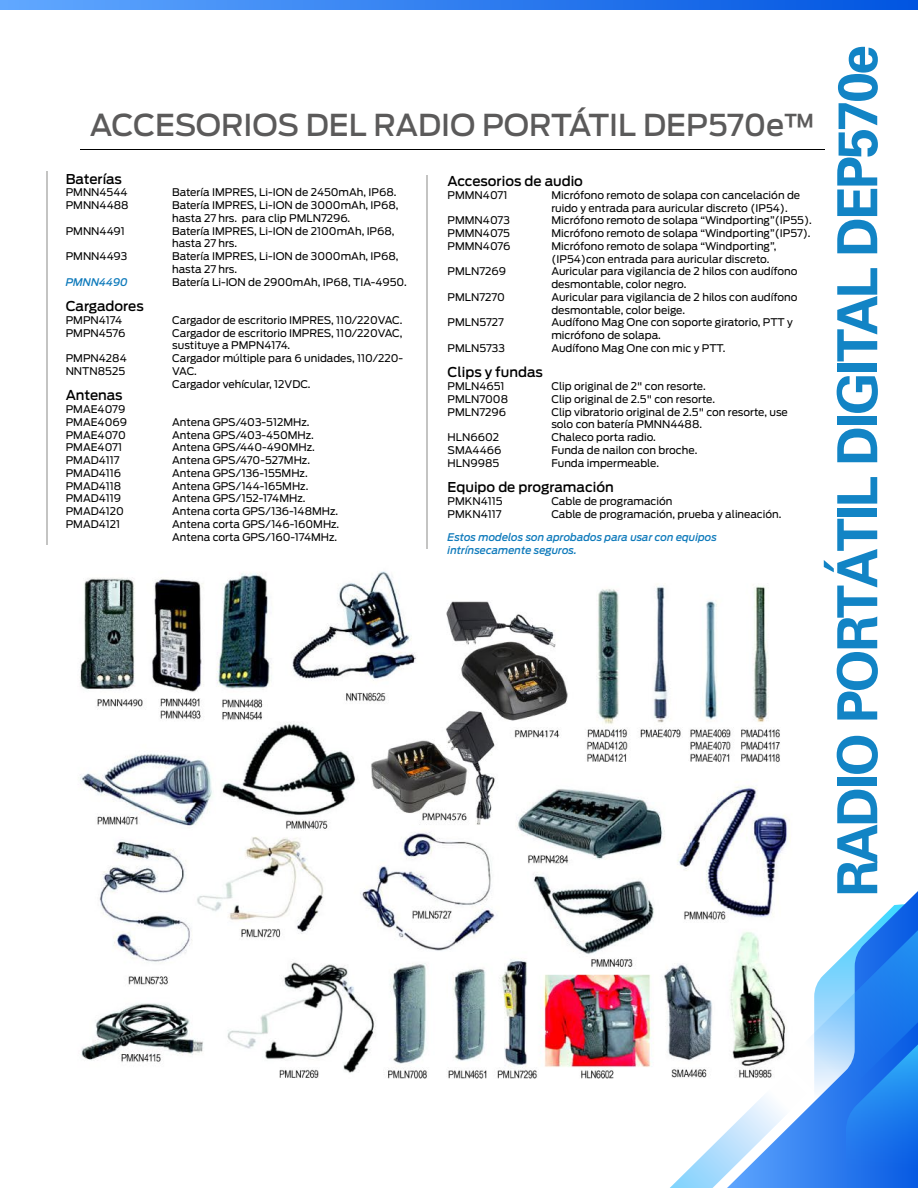
<style>
.page{position:relative;width:918px;height:1188px;background:#fff}
.page>*{position:absolute;margin:0;border:0;box-sizing:border-box;transform-origin:0 0}
.t1{font:55.5px "Zurich Bold BT";letter-spacing:-.05em;color:#1284c5}
.t2{font:500 30px "Antenna";color:#5b5a5a}
.t3{font:500 13.5px "Antenna";color:#000}
.t4{font:10.5px/12.8px "Antenna";color:#000}
.t5{font:italic 500 10.5px/12.8px "Antenna";color:#0e7abb}
</style>
<div class="page">
<img style="left:80px;top:149px;width:710px;height:930px">
<svg style="left:727px;top:891px;width:191px;height:12px"></svg>
<svg style="left:670px;top:903px;width:248px;height:285px"></svg>
<svg style="left:0;top:0;width:918px;height:9px;background:#307eef"></svg>
<hr style="left:81px;top:149px;width:744px;height:1px;background:#000">
<hr style="left:46px;top:171px;width:2px;height:374px;background:#c4c4c3">
<hr style="left:426px;top:175px;width:2px;height:374px;background:#c4c4c3">
<h2 class="t2" style="left:90px;top:107px;width:728px">ACCESORIOS DEL RADIO PORTÁTIL DEP570e™</h2>
<p class="t3" style="left:66px;top:171px;width:58px">Baterías</p>
<p class="t4" style="left:66px;top:186px;width:64px">PMNN4544<br>PMNN4488</p>
<p class="t4" style="left:66px;top:225px;width:61px">PMNN4491</p>
<p class="t4" style="left:66px;top:250px;width:63px">PMNN4493</p>
<p class="t5" style="left:66px;top:276px;width:64px">PMNN4490</p>
<p class="t3" style="left:66px;top:298px;width:80px">Cargadores</p>
<p class="t4" style="left:66px;top:314px;width:61px">PMPN4174<br>PMPN4576</p>
<p class="t4" style="left:66px;top:352px;width:63px">PMPN4284<br>NNTN8525</p>
<p class="t3" style="left:66px;top:388px;width:58px">Antenas</p>
<p class="t4" style="left:66px;top:403px;width:63px">PMAE4079<br>PMAE4069<br>PMAE4070<br>PMAE4071<br>PMAD4117<br>PMAD4116<br>PMAD4118<br>PMAD4119<br>PMAD4120<br>PMAD4121</p>
<p class="t3" style="left:448px;top:173px;width:137px">Accesorios de audio</p>
<p class="t4" style="left:448px;top:189px;width:61px">PMMN4071</p>
<p class="t4" style="left:448px;top:214px;width:64px;text-align:justify">PMMN4073<br>PMMN4075<br>PMMN4076</p>
<p class="t4" style="left:448px;top:265px;width:60px">PMLN7269</p>
<p class="t4" style="left:448px;top:291px;width:59px">PMLN7270</p>
<p class="t4" style="left:448px;top:316px;width:58px">PMLN5727</p>
<p class="t4" style="left:448px;top:342px;width:59px">PMLN5733</p>
<p class="t3" style="left:448px;top:364px;width:97px">Clips y fundas</p>
<p class="t4" style="left:448px;top:380px;width:62px">PMLN4651<br>PMLN7008<br>PMLN7296</p>
<p class="t4" style="left:448px;top:431px;width:55px">HLN6602<br>SMA4466<br>HLN9985</p>
<p class="t3" style="left:448px;top:479px;width:168px">Equipo de programación</p>
<p class="t4" style="left:448px;top:495px;width:57px">PMKN4115<br>PMKN4117</p>
<p class="t4" style="left:172px;top:186px;width:236px">Batería IMPRES, Li-ION de 2450mAh, IP68.<br>Batería IMPRES, Li-ION de 3000mAh, IP68, hasta 27 hrs. para clip PMLN7296.<br>Batería IMPRES, Li-ION de 2100mAh, IP68, hasta 27 hrs.<br>Batería IMPRES, Li-ION de 3000mAh, IP68, hasta 27 hrs.<br>Batería Li-ION de 2900mAh, IP68, TIA-4950.</p>
<p class="t4" style="left:172px;top:314px;width:233px">Cargador de escritorio IMPRES, 110/220VAC.<br>Cargador de escritorio IMPRES, 110/220VAC, sustituye a PMPN4174.<br>Cargador múltiple para 6 unidades, 110/220-<br>VAC.<br>Cargador vehícular, 12VDC.</p>
<p class="t4" style="left:172px;top:416px;width:169px">Antena GPS/403-512MHz.<br>Antena GPS/403-450MHz.<br>Antena GPS/440-490MHz.<br>Antena GPS/470-527MHz.<br>Antena GPS/136-155MHz.<br>Antena GPS/144-165MHz.<br>Antena GPS/152-174MHz.<br>Antena corta GPS/136-148MHz.<br>Antena corta GPS/146-160MHz.<br>Antena corta GPS/160-174MHz.</p>
<p class="t4" style="left:551px;top:189px;width:262px">Micrófono remoto de solapa con cancelación de ruido y entrada para auricular discreto (IP54).<br>Micrófono remoto de solapa “Windporting”(IP55).<br>Micrófono remoto de solapa “Windporting”(IP57).<br>Micrófono remoto de solapa “Windporting”, (IP54)con entrada para auricular discreto.<br>Auricular para vigilancia de 2 hilos con audífono desmontable, color negro.<br>Auricular para vigilancia de 2 hilos con audífono desmontable, color beige.<br>Audífono Mag One con soporte giratorio, PTT y micrófono de solapa.<br>Audífono Mag One con mic y PTT.</p>
<p class="t4" style="left:551px;top:380px;width:238px">Clip original de 2" con resorte.<br>Clip original de 2.5" con resorte.<br>Clip vibratorio original de 2.5" con resorte, use solo con batería PMNN4488.<br>Chaleco porta radio.<br>Funda de nailon con broche.<br>Funda impermeable.</p>
<p class="t4" style="left:551px;top:495px;width:232px">Cable de programación<br>Cable de programación, prueba y alineación.</p>
<p class="t5" style="left:448px;top:531px;width:271px">Estos modelos son aprobados para usar con equipos intrínsecamente seguros.</p>
<h1 class="t1" style="left:824px;top:897px;width:854px;rotate:-90deg">RADIO PORTÁTIL DIGITAL DEP570e</h1>
</div>
